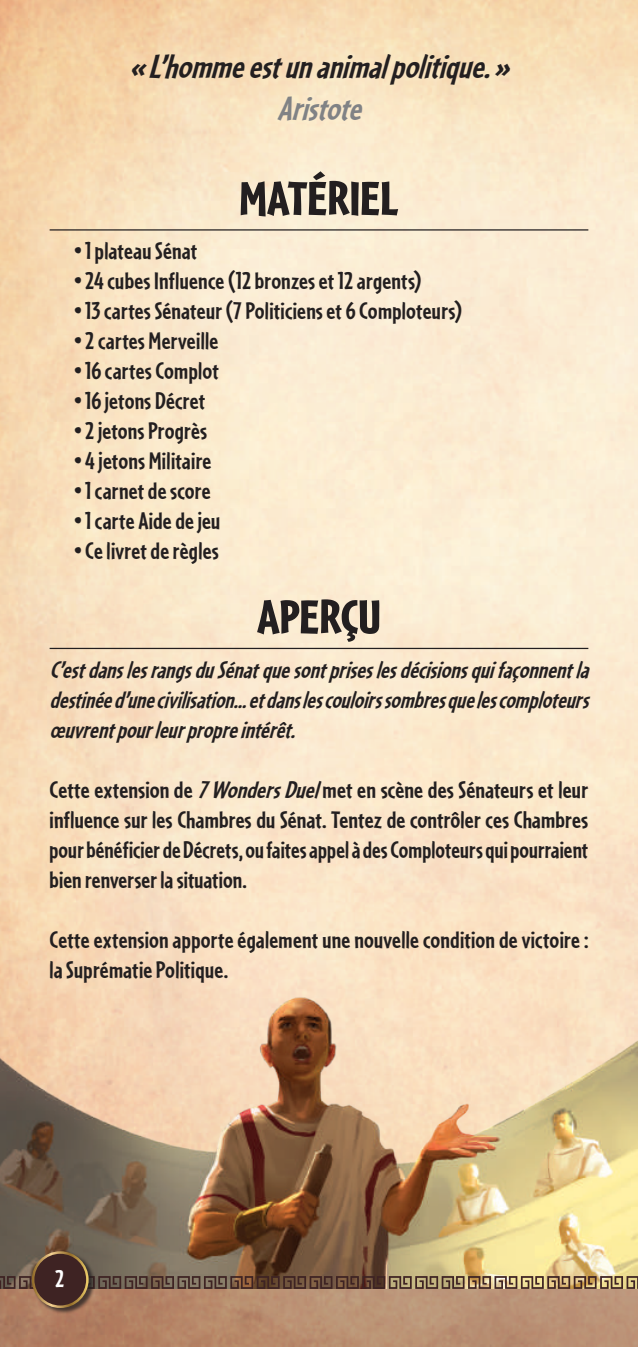
<style>
.page{position:relative;width:638px;height:1347px;background:#fff}
.page>*{position:absolute;margin:0;border:0;box-sizing:border-box;transform-origin:0 0}
.t1{font:900 50px "Cafeteria";color:#231f20}
.t2{font:italic 700 35px "Cafeteria";color:#231f20}
.t3{font:italic 700 35px "Cafeteria";color:#808285}
.t4{font:700 25px/30px "Cafeteria";letter-spacing:.005em;color:#231f20;text-align:justify}
.t5{font:italic 700 25px/30px "Cafeteria";color:#231f20;text-align:justify}
.t6{font:700 25px "Cafeteria";color:#fff}
.s1{font-style:italic}
</style>
<div class="page">
<img style="left:0;top:0;width:638px;height:822px">
<div style="left:0;top:1288px;width:638px;height:58px;background:linear-gradient(to right,#b17e60,#be997d)"></div>
<img style="left:0;top:822px;width:638px;height:454px">
<svg style="left:0;top:1276px;width:638px;height:12px;background:#78604a"></svg>
<div style="left:33px;top:1251px;width:63px;height:63px;background:#231f20;opacity:.75"></div>
<div style="left:33px;top:1252px;width:54px;height:54px;background:#3e2323;border-radius:50%"></div>
<div style="left:32px;top:1251px;width:57px;height:56px;border:2px solid #fff;border-radius:50%"></div>
<hr style="left:50px;top:229px;width:538px;height:1px;background:#231f20">
<hr style="left:50px;top:648px;width:538px;height:1px;background:#231f20">
<h2 class="t2" style="left:130px;top:46px;width:390px">« L’hommeestunanimalpolitique. »</h2>
<h2 class="t3" style="left:277px;top:88px;width:95px">Aristote</h2>
<h1 class="t1" style="left:239px;top:170px;width:160px">MATÉRIEL</h1>
<p class="t4" style="left:75px;top:236px;width:124px">• 1 plateau Sénat</p>
<p class="t4" style="left:75px;top:266px;width:348px">• 24 cubes Influence (12 bronzes et 12 argents)</p>
<p class="t4" style="left:75px;top:296px;width:389px">• 13 cartes Sénateur (7 Politiciens et 6 Comploteurs)</p>
<p class="t4" style="left:75px;top:326px;width:145px">• 2 cartes Merveille</p>
<p class="t4" style="left:75px;top:356px;width:146px">• 16 cartes Complot</p>
<p class="t4" style="left:75px;top:386px;width:132px">• 16 jetons Décret</p>
<p class="t4" style="left:75px;top:416px;width:134px">• 2 jetons Progrès</p>
<p class="t4" style="left:75px;top:446px;width:138px">• 4 jetons Militaire</p>
<p class="t4" style="left:75px;top:476px;width:138px">• 1 carnet de score</p>
<p class="t4" style="left:75px;top:506px;width:147px">• 1 carte Aide de jeu</p>
<p class="t4" style="left:75px;top:536px;width:146px">• Ce livret de règles</p>
<h1 class="t1" style="left:257px;top:588px;width:125px">APERÇU</h1>
<p class="t5" style="left:50px;top:654px;width:547px">C’estdanslesrangsduSénatquesontpriseslesdécisionsquifaçonnentla destinéed’unecivilisation…etdanslescouloirssombresquelescomploteurs œuvrentpourleurpropreintérêt.</p>
<p class="t4" style="left:50px;top:774px;width:540px">Cette extension de <span class="s1">7WondersDuel</span>met en scène des Sénateurs et leur influence sur les Chambres du Sénat. Tentez de contrôler ces Chambres pour bénéficier de Décrets, ou faites appel à des Comploteurs qui pourraient bien renverser la situation.</p>
<p class="t4" style="left:50px;top:924px;width:540px">Cette extension apporte également une nouvelle condition de victoire : la Suprématie Politique.</p>
<p class="t6" style="left:55px;top:1264px;width:11px">2</p>
</div>
